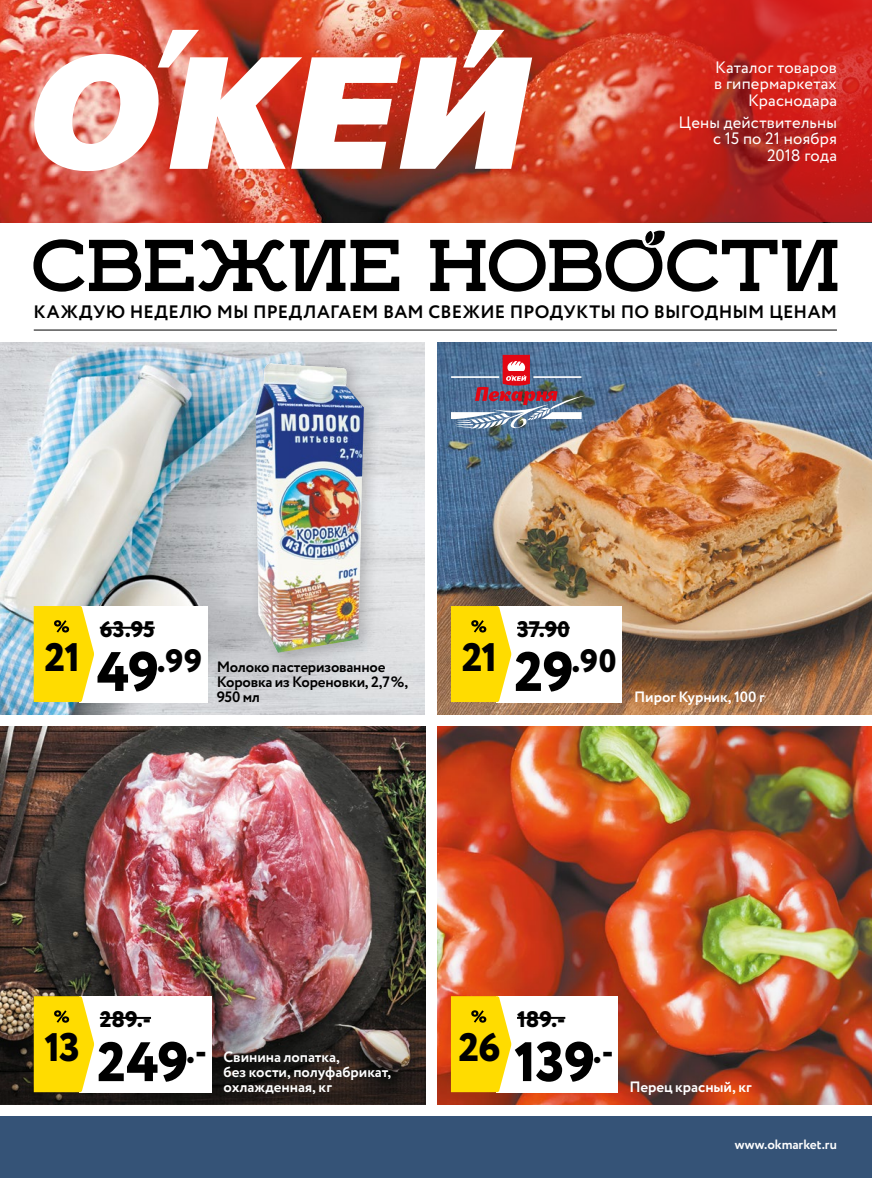
<style>
.page{position:relative;width:872px;height:1178px;background:#fff}
.page>*{position:absolute;margin:0;border:0;box-sizing:border-box;transform-origin:0 0}
.t1{font:69px "Ikra Slab";letter-spacing:.005em;color:#000}
.t2{font:800 55.5px "Circe";letter-spacing:-.01em;color:#000}
.t3{font:800 39.75px "Circe";letter-spacing:-.025em;color:#000}
.t4{font:800 32.4px "Circe";color:#000}
.t5{font:800 22.5px "Circe";color:#000}
.t6{font:700 18px "Circe";letter-spacing:.015em;color:#000}
.t7{font:16.5px/16.5px "Circe";letter-spacing:.01em;color:#fff;text-align:right}
.t8{font:700 15px/15px "Circe";letter-spacing:-.005em;color:#fff}
.t9{font:700 15px "Circe";letter-spacing:-.015em;color:#000}
.t10{font:700 13.5px "Circe";letter-spacing:-.005em;color:#fff}
</style>
<div class="page">
<img style="left:0;top:0;width:546px;height:222px">
<svg style="left:546px;top:0;width:326px;height:222px;background:#ca3024"></svg>
<svg style="left:28px;top:30px;width:504px;height:142px"></svg>
<hr style="left:34px;top:330px;width:803px;height:1px;background:#000">
<svg style="left:639px;top:188px;width:30px;height:58px"></svg>
<img style="left:437px;top:726px;width:435px;height:378px">
<img style="left:0;top:726px;width:425px;height:271px">
<img style="left:0;top:997px;width:425px;height:107px">
<div style="left:79px;top:996px;width:133px;height:96px;background:#fff"></div>
<hr style="left:100px;top:1017px;width:51px;height:2px;background:#000">
<svg style="left:34px;top:996px;width:60px;height:96px;background:#fadb19"></svg>
<div style="left:0;top:1116px;width:872px;height:62px;background:#355377"></div>
<div style="left:496px;top:996px;width:122px;height:96px;background:#fff"></div>
<hr style="left:517px;top:1017px;width:48px;height:2px;background:#000">
<svg style="left:451px;top:996px;width:60px;height:96px;background:#fadb18"></svg>
<img style="left:0;top:342px;width:425px;height:372px">
<img style="left:437px;top:342px;width:435px;height:372px">
<div style="left:496px;top:606px;width:125px;height:96px;background:#fff"></div>
<hr style="left:517px;top:627px;width:53px;height:2px;background:#000">
<svg style="left:451px;top:606px;width:60px;height:96px;background:#fadb18"></svg>
<div style="left:247px;top:354px;width:134px;height:316px;background:#000;opacity:.2"></div>
<img style="left:255px;top:363px;width:109px;height:290px">
<div style="left:79px;top:606px;width:128px;height:96px;background:#fff"></div>
<hr style="left:100px;top:627px;width:55px;height:2px;background:#000">
<svg style="left:34px;top:606px;width:60px;height:96px;background:#fbdc19"></svg>
<svg style="left:451px;top:355px;width:134px;height:77px;background:#76748f"></svg>
<p class="t7" style="left:714px;top:60px;width:124px">Каталог товаров в гипермаркетах<br>Краснодара</p>
<p class="t7" style="left:678px;top:114px;width:160px">Цены действительны с 15 по 21 ноября<br>2018 года</p>
<h1 class="t1" style="left:31px;top:222px;width:809px">СВЕЖИЕ НОВОСТИ</h1>
<p class="t6" style="left:34px;top:300px;width:805px">КАЖДУЮ НЕДЕЛЮ МЫ ПРЕДЛАГАЕМ ВАМ СВЕЖИЕ ПРОДУКТЫ ПО ВЫГОДНЫМ ЦЕНАМ</p>
<h3 class="t3" style="left:44px;top:630px;width:37px">21</h3>
<h3 class="t5" style="left:100px;top:614px;width:56px">63.95</h3>
<h3 class="t4" style="left:157px;top:639px;width:47px">.99</h3>
<h2 class="t2" style="left:97px;top:634px;width:64px">49</h2>
<p class="t9" style="left:217px;top:657px;width:170px">Молоко пастеризованное</p>
<p class="t9" style="left:217px;top:672px;width:193px">Коровка из Кореновки, 2,7%,</p>
<p class="t9" style="left:217px;top:687px;width:45px">950 мл</p>
<h3 class="t3" style="left:462px;top:630px;width:37px">21</h3>
<h3 class="t5" style="left:517px;top:614px;width:54px">37.90</h3>
<h3 class="t4" style="left:571px;top:639px;width:47px">.90</h3>
<h2 class="t2" style="left:514px;top:634px;width:61px">29</h2>
<p class="t8" style="left:634px;top:690px;width:132px">Пирог Курник, 100 г</p>
<h3 class="t3" style="left:44px;top:1021px;width:37px">13</h3>
<h3 class="t5" style="left:100px;top:1004px;width:53px">289.-</h3>
<h2 class="t2" style="left:97px;top:1024px;width:93px">249</h2>
<h3 class="t4" style="left:186px;top:1029px;width:22px">.-</h3>
<p class="t8" style="left:224px;top:1050px;width:169px">Свинина лопатка,<br>без кости, полуфабрикат,</p>
<p class="t8" style="left:224px;top:1080px;width:110px">охлажденная, кг</p>
<h3 class="t3" style="left:458px;top:1021px;width:43px">26</h3>
<h3 class="t5" style="left:517px;top:1004px;width:50px">189.-</h3>
<h2 class="t2" style="left:514px;top:1024px;width:101px">139<sup>.-</sup></h2>
<p class="t8" style="left:629px;top:1080px;width:124px">Перец красный, кг</p>
<p class="t10" style="left:735px;top:1135px;width:103px">www.okmarket.ru</p>
</div>
